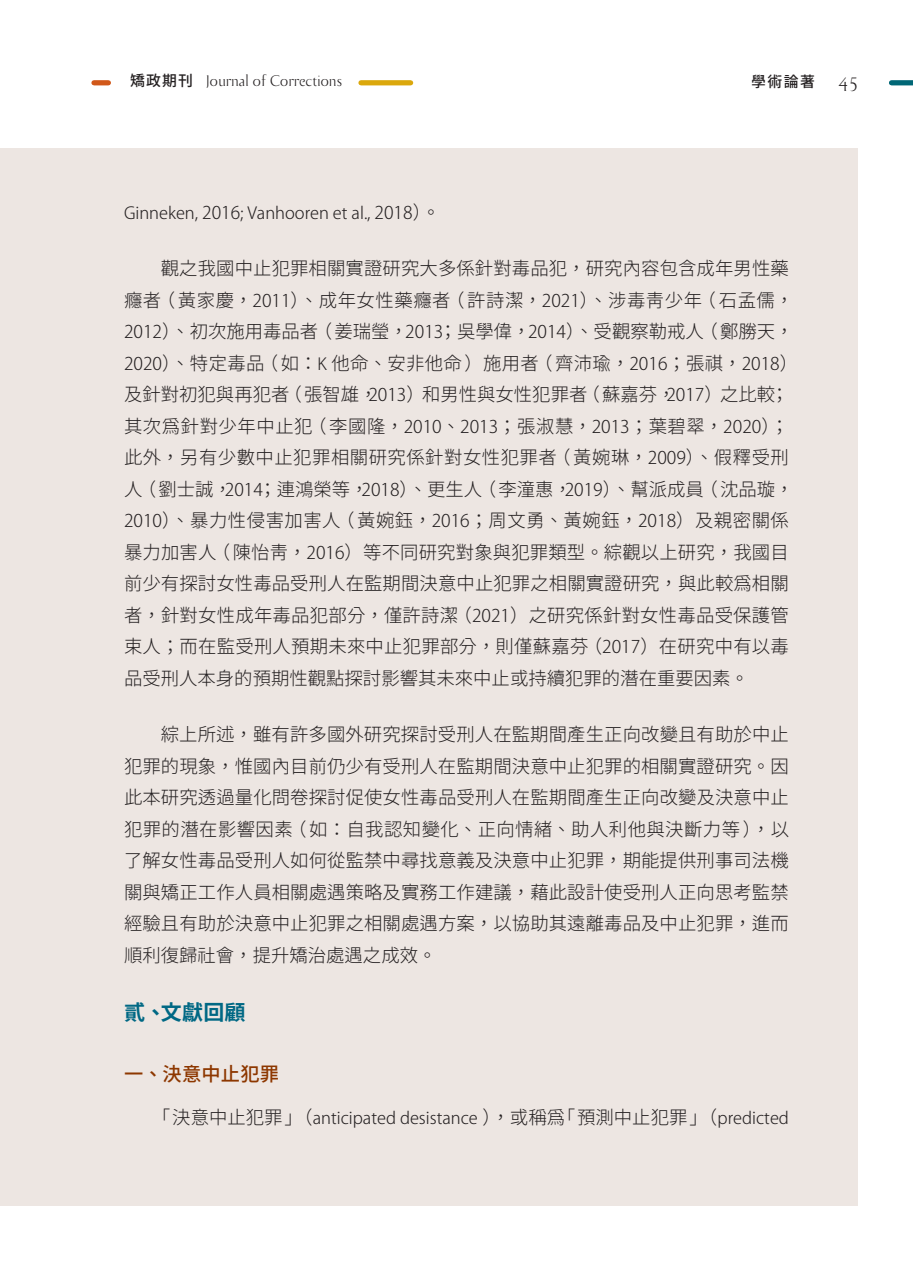
<style>
.page{position:relative;width:913px;height:1275px;background:#fff}
.page>*{position:absolute;margin:0;border:0;box-sizing:border-box;transform-origin:0 0}
.t1{font:21px "Gen Yo Gothic TW B";color:#006884}
.t2{font:19.25px "Gen Yo Gothic TW M";letter-spacing:.01em;color:#8d3700}
.t3{font:18.38px/31.5px "Gen Yo Gothic TW L";letter-spacing:.005em;color:#231f20}
.t4{font:300 16.62px "Koz Go Pro";color:#231f20}
.t5{font:15.75px "Bodebeck LT Std";color:#231f20}
.t6{font:14.88px "Gen Yo Gothic TW M";color:#231f20}
.s1{font-family:"Gen Yo Gothic TW M";font-size:14.88px}
.s2{font-family:"Bodebeck LT Std";font-size:19.25px}
.s3{font-size:17.5px}
.s4{font-family:"Gen Yo Gothic TW L";font-weight:400;font-size:18.38px}
.s5{font-family:"Koz Go Pro";font-weight:300;font-size:17.5px}
.s6{font-family:"Koz Go Pro";font-weight:300;font-size:16.62px}
</style>
<div class="page">
<div style="left:0;top:149px;width:858px;height:1057px;background:#ede6e2"></div>
<div style="left:361px;top:80px;width:50px;height:5px;background:#dba80c"></div>
<div style="left:94px;top:80px;width:14px;height:5px;background:#d1581a"></div>
<div style="left:891px;top:80px;width:22px;height:5px;background:#006776"></div>
<p class="t5" style="left:130px;top:73px;width:213px"><span class="s1">矯政期刊</span> Journal of Corrections</p>
<p class="t6" style="left:751px;top:73px;width:108px">學術論著 <span class="s2">45</span></p>
<p class="t4" style="left:124px;top:202px;width:318px">Ginneken, <span class="s3">2016</span>; Vanhooren et al., <span class="s3">2018</span><span class="s4">）。</span></p>
<p class="t3" style="left:124px;top:253px;width:675px;text-indent:37px">觀之我國中止犯罪相關實證研究大多係針對毒品犯，研究內容包含成年男性藥癮者（黃家慶，<span class="s5">2011</span>）、成年女性藥癮者（許詩潔，<span class="s5">2021</span>）、涉毒靑少年（石孟儒，<span class="s5">2012</span>）、初次施用毒品者（姜瑞瑩，<span class="s5">2013</span>；吳學偉，<span class="s5">2014</span>）、受觀察勒戒人（鄭勝天，<span class="s5">2020</span>）、特定毒品（如：<span class="s6">K</span> 他命、安非他命）施用者（齊沛瑜，<span class="s5">2016</span>；張祺，<span class="s5">2018</span>）及針對初犯與再犯者（張智雄，<span class="s5">2013</span>）和男性與女性犯罪者（蘇嘉芬，<span class="s5">2017</span>）之比較；其次為針對少年中止犯（李國隆，<span class="s5">2010</span>、<span class="s5">2013</span>；張淑慧，<span class="s5">2013</span>；葉碧翠，<span class="s5">2020</span>）；此外，另有少數中止犯罪相關研究係針對女性犯罪者（黃婉琳，<span class="s5">2009</span>）、假釋受刑人（劉士誠，<span class="s5">2014</span>；連鴻榮等，<span class="s5">2018</span>）、更生人（李潼惠，<span class="s5">2019</span>）、幫派成員（沈品璇，<span class="s5">2010</span>）、暴力性侵害加害人（黃婉鈺，<span class="s5">2016</span>；周文勇、黃婉鈺，<span class="s5">2018</span>）及親密關係暴力加害人（陳怡靑，<span class="s5">2016</span>）等不同研究對象與犯罪類型。綜觀以上研究，我國目前少有探討女性毒品受刑人在監期間決意中止犯罪之相關實證研究，與此較為相關者，針對女性成年毒品犯部分，僅許詩潔（<span class="s5">2021</span>）之研究係針對女性毒品受保護管束人；而在監受刑人預期未來中止犯罪部分，則僅蘇嘉芬（<span class="s5">2017</span>）在研究中有以毒品受刑人本身的預期性觀點探討影響其未來中止或持續犯罪的潛在重要因素。</p>
<p class="t3" style="left:124px;top:719px;width:666px;text-align:justify;text-indent:37px">綜上所述，雖有許多國外研究探討受刑人在監期間產生正向改變且有助於中止犯罪的現象，惟國內目前仍少有受刑人在監期間決意中止犯罪的相關實證研究。因此本研究透過量化問卷探討促使女性毒品受刑人在監期間產生正向改變及決意中止犯罪的潛在影響因素（如：自我認知變化、正向情緒、助人利他與決斷力等），以了解女性毒品受刑人如何從監禁中尋找意義及決意中止犯罪，期能提供刑事司法機關與矯正工作人員相關處遇策略及實務工作建議，藉此設計使受刑人正向思考監禁經驗且有助於決意中止犯罪之相關處遇方案，以協助其遠離毒品及中止犯罪，進而順利復歸社會，提升矯治處遇之成效。</p>
<p class="t1" style="left:124px;top:1001px;width:123px">貳、文獻回顧</p>
<p class="t2" style="left:124px;top:1063px;width:156px">一、決意中止犯罪</p>
<p class="t4" style="left:161px;top:1106px;width:629px"><span class="s4">「決意中止犯罪」（</span>anticipated desistance <span class="s4">），或稱為「預測中止犯罪」（</span>predicted</p>
</div>
